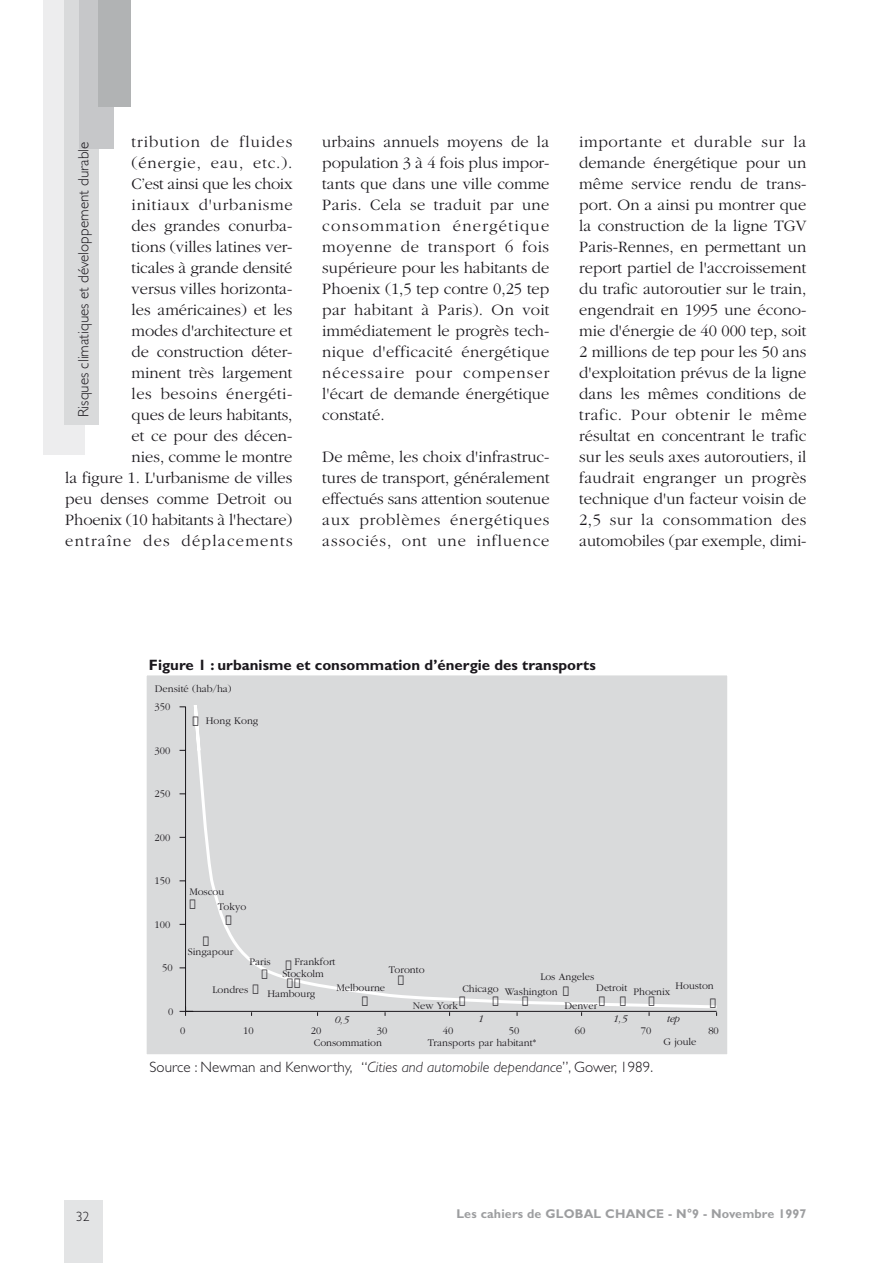
<style>
.page{position:relative;width:893px;height:1263px;background:#fff}
.page>*{position:absolute;margin:0;border:0;box-sizing:border-box;transform-origin:0 0}
.t1{font:300 16.5px/21px "Garamond";color:#1a171c;text-align:justify}
.t2{font:300 15px "Gill Sans";letter-spacing:.005em;color:#1a171c}
.t3{font:700 15px "Gill Sans";letter-spacing:.005em;color:#1a171c}
.t4{font:300 13.5px "Gill Sans";color:#1a171c}
.t5{font:700 12.75px "Gill Sans";letter-spacing:.015em;color:#9d9ea0}
.t6{font:300 10.5px/18px "Garamond";color:#1a171c}
.t7{font:italic 300 10.5px "Garamond";color:#1a171c}
.s1{font-style:italic}
</style>
<div class="page">
<div style="left:43px;top:0;width:42px;height:455px;background:#ededee"></div>
<div style="left:64px;top:1200px;width:38px;height:63px;background:#e3e4e5"></div>
<div style="left:64px;top:0;width:35px;height:425px;background:#d9dadb"></div>
<div style="left:79px;top:0;width:34px;height:149px;background:#c6c7c9"></div>
<div style="left:99px;top:0;width:32px;height:106px;background:#b1b3b4"></div>
<div style="left:144px;top:672px;width:586px;height:385px;background:#d9dadb;border:3px solid #fff"></div>
<svg style="left:194px;top:705px;width:516px;height:303px"></svg>
<hr style="left:185px;top:707px;width:1px;height:304px;background:#1a171c">
<hr style="left:186px;top:1011px;width:531px;height:1px;background:#1a171c">
<svg style="left:180px;top:1007px;width:13px;height:9px"></svg>
<svg style="left:599px;top:996px;width:6px;height:10px"></svg>
<svg style="left:620px;top:996px;width:6px;height:10px"></svg>
<svg style="left:649px;top:996px;width:5px;height:10px"></svg>
<svg style="left:710px;top:1005px;width:7px;height:11px"></svg>
<svg style="left:563px;top:986px;width:6px;height:9px"></svg>
<svg style="left:226px;top:915px;width:5px;height:10px"></svg>
<svg style="left:194px;top:716px;width:4px;height:9px"></svg>
<svg style="left:203px;top:936px;width:6px;height:10px"></svg>
<svg style="left:253px;top:969px;width:14px;height:25px"></svg>
<svg style="left:287px;top:978px;width:13px;height:10px"></svg>
<svg style="left:286px;top:960px;width:5px;height:10px"></svg>
<svg style="left:398px;top:975px;width:6px;height:10px"></svg>
<svg style="left:362px;top:996px;width:6px;height:10px"></svg>
<svg style="left:460px;top:996px;width:5px;height:10px"></svg>
<svg style="left:493px;top:996px;width:5px;height:10px"></svg>
<svg style="left:523px;top:996px;width:5px;height:10px"></svg>
<p class="t1" style="left:65px;top:131px;width:229px;text-align:right">tribution de fluides (énergie, eau, etc.).<br>C’est ainsi que les choix<br>initiaux d'urbanisme<br>des grandes conurba-<br>tions (villes latines ver-<br>ticales à grande densité<br>versus villes horizonta-<br>les américaines) et les<br>modes d'architecture et<br>de construction déter-<br>minent très largement<br>les besoins énergéti-<br>ques de leurs habitants,<br>et ce pour des décen-<br>nies, comme le montre<br>la figure 1. L'urbanisme de villes peu denses comme Detroit ou<br>Phoenix (10 habitants à l'hectare) entraîne des déplacements</p>
<p class="t1" style="left:322px;top:132px;width:229px">urbains annuels moyens de la population 3 à 4 fois plus impor&shy;tants que dans une ville comme Paris. Cela se traduit par une consommation énergétique moyenne de transport 6 fois supérieure pour les habitants de Phoenix (1,5 tep contre 0,25 tep par habitant à Paris). On voit immédiatement le progrès tech&shy;nique d'efficacité énergétique nécessaire pour compenser l'écart de demande énergétique constaté.</p>
<p class="t2" style="left:75px;top:417px;width:277px;rotate:-90deg">Risques climatiques et développement durable</p>
<p class="t1" style="left:322px;top:447px;width:229px">De même, les choix d'infrastruc&shy;tures de transport, généralement effectués sans attention soutenue aux problèmes énergétiques associés, ont une influence</p>
<p class="t1" style="left:579px;top:132px;width:229px">importante et durable sur la demande énergétique pour un même service rendu de trans&shy;port. On a ainsi pu montrer que la construction de la ligne TGV Paris-Rennes, en permettant un report partiel de l'accroissement du trafic autoroutier sur le train, engendrait en 1995 une écono&shy;mie d'énergie de 40 000 tep, soit 2 millions de tep pour les 50 ans d'exploitation prévus de la ligne dans les mêmes conditions de trafic. Pour obtenir le même résultat en concentrant le trafic sur les seuls axes autoroutiers, il faudrait engranger un progrès technique d'un facteur voisin de 2,5 sur la consommation des automobiles (par exemple, dimi-</p>
<p class="t3" style="left:149px;top:656px;width:448px">Figure 1 : urbanisme et consommation d’énergie des transports</p>
<p class="t6" style="left:155px;top:680px;width:78px">Densité (hab/ha)</p>
<p class="t6" style="left:155px;top:698px;width:17px">350</p>
<p class="t6" style="left:155px;top:741px;width:17px">300</p>
<p class="t6" style="left:155px;top:785px;width:17px">250</p>
<p class="t6" style="left:155px;top:828px;width:17px">200</p>
<p class="t6" style="left:155px;top:872px;width:17px">150</p>
<p class="t6" style="left:206px;top:711px;width:54px">Hong Kong</p>
<p class="t6" style="left:189px;top:882px;width:37px">Moscou</p>
<p class="t6" style="left:218px;top:897px;width:30px">Tokyo</p>
<p class="t6" style="left:188px;top:942px;width:47px">Singapour</p>
<p class="t6" style="left:155px;top:915px;width:17px">100</p>
<p class="t6" style="left:249px;top:953px;width:23px">Paris</p>
<p class="t6" style="left:294px;top:953px;width:43px">Frankfort</p>
<p class="t6" style="left:162px;top:959px;width:12px">50</p>
<p class="t6" style="left:389px;top:960px;width:37px">Toronto</p>
<p class="t6" style="left:282px;top:965px;width:43px">Stockolm</p>
<p class="t6" style="left:462px;top:969px;width:133px;line-height:15px;text-indent:78px">Los Angeles<br>Chicago Washington</p>
<p class="t6" style="left:675px;top:977px;width:40px">Houston</p>
<p class="t6" style="left:336px;top:978px;width:50px">Melbourne</p>
<p class="t6" style="left:564px;top:978px;width:64px;text-indent:32px">Detroit<br>Denver</p>
<p class="t6" style="left:213px;top:981px;width:37px">Londres</p>
<p class="t6" style="left:633px;top:983px;width:38px">Phoenix</p>
<p class="t6" style="left:267px;top:984px;width:49px">Hambourg</p>
<p class="t6" style="left:413px;top:996px;width:47px">New York</p>
<p class="t6" style="left:168px;top:1002px;width:7px">0</p>
<p class="t7" style="left:334px;top:1014px;width:16px">0,5</p>
<p class="t7" style="left:477px;top:1013px;width:7px">1</p>
<p class="t7" style="left:612px;top:1013px;width:16px">1,5</p>
<p class="t7" style="left:666px;top:1013px;width:14px">tep</p>
<p class="t6" style="left:663px;top:1032px;width:35px">G joule</p>
<p class="t6" style="left:180px;top:1022px;width:7px">0</p>
<p class="t6" style="left:243px;top:1022px;width:12px">10</p>
<p class="t6" style="left:311px;top:1022px;width:12px">20</p>
<p class="t6" style="left:377px;top:1022px;width:12px">30</p>
<p class="t6" style="left:443px;top:1022px;width:12px">40</p>
<p class="t6" style="left:509px;top:1022px;width:12px">50</p>
<p class="t6" style="left:575px;top:1022px;width:12px">60</p>
<p class="t6" style="left:641px;top:1022px;width:12px">70</p>
<p class="t6" style="left:708px;top:1022px;width:12px">80</p>
<p class="t6" style="left:314px;top:1034px;width:70px">Consommation</p>
<p class="t6" style="left:428px;top:1034px;width:110px">Transports par habitant*</p>
<p class="t2" style="left:149px;top:1058px;width:505px">Source : Newman and Kenworthy, “<span class="s1">Cities and automobile dependance</span>”, Gower, 1989.</p>
<p class="t4" style="left:76px;top:1209px;width:15px">32</p>
<p class="t5" style="left:456px;top:1206px;width:352px">Les cahiers de GLOBAL CHANCE - N°9 - Novembre 1997</p>
</div>
